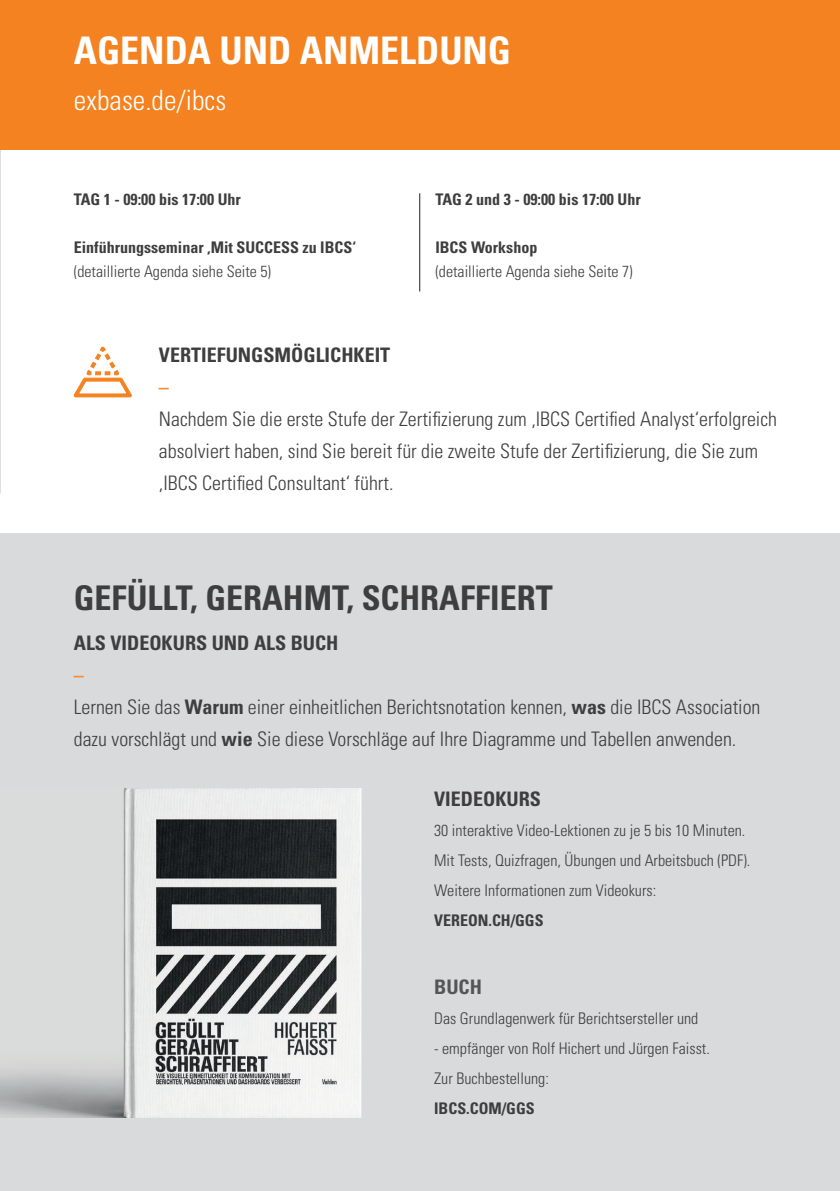
<style>
.page{position:relative;width:840px;height:1191px;background:#fff}
.page>*{position:absolute;margin:0;border:0;box-sizing:border-box;transform-origin:0 0}
.t1{font:700 condensed 38px "Univers LT Std";color:#fff}
.t2{font:700 condensed 34px "Univers LT Std";color:#3e3e3f}
.t3{font:300 condensed 28px "Univers LT Std";color:#fff}
.t4{font:300 condensed 20px/32px "Univers LT Std";color:#3e3e3f}
.t5{font:700 condensed 20px "Univers LT Std";color:#3e3e3f}
.t6{font:700 condensed 20px "Univers LT Std";color:#545557}
.t7{font:700 condensed 20px "Univers LT Std";color:#f68c32}
.t8{font:300 condensed 16px/30px "Univers LT Std";color:#3e3e3f}
.t9{font:700 condensed 16px "Univers LT Std";color:#3e3e3f}
.s1{font-weight:700;color:#f68c32}
.s2{font-weight:700}
</style>
<div class="page">
<div style="left:0;top:534px;width:839px;height:657px;background:#d9dadc"></div>
<img style="left:0;top:788px;width:361px;height:329px">
<img style="left:0;top:149px;width:1px;height:344px">
<div style="left:0;top:0;width:839px;height:149px;background:#f58220"></div>
<svg style="left:73px;top:346px;width:59px;height:52px"></svg>
<hr style="left:419px;top:193px;width:1px;height:98px;background:#231f20">
<h1 class="t1" style="left:74px;top:27px;width:438px">AGENDA UND ANMELDUNG</h1>
<h3 class="t3" style="left:74px;top:83px;width:154px">exbase.de/ibcs</h3>
<p class="t9" style="left:74px;top:189px;width:168px">TAG 1 - 09:00 bis 17:00 Uhr</p>
<p class="t9" style="left:74px;top:237px;width:283px">Einführungsseminar ‚Mit SUCCESS zu IBCS‘</p>
<p class="t8" style="left:74px;top:256px;width:199px">(detaillierte Agenda siehe Seite 5)</p>
<p class="t9" style="left:435px;top:189px;width:207px">TAG 2 und 3 - 09:00 bis 17:00 Uhr</p>
<p class="t9" style="left:435px;top:237px;width:103px">IBCS Workshop</p>
<p class="t8" style="left:435px;top:256px;width:199px">(detaillierte Agenda siehe Seite 7)</p>
<p class="t5" style="left:159px;top:342px;width:233px">VERTIEFUNGSMÖGLICHKEIT</p>
<p class="t7" style="left:159px;top:374px;width:11px">–</p>
<p class="t4" style="left:159px;top:403px;width:619px">Nachdem Sie die erste Stufe der Zertifizierung zum ‚IBCS Certified Analyst‘erfolgreich absolviert haben, sind Sie bereit für die zweite Stufe der Zertifizierung, die Sie zum ‚IBCS Certified Consultant‘ führt.</p>
<h2 class="t2" style="left:74px;top:577px;width:480px">GEFÜLLT, GERAHMT, SCHRAFFIERT</h2>
<p class="t5" style="left:74px;top:630px;width:266px">ALS VIDEOKURS UND ALS BUCH</p>
<p class="t4" style="left:74px;top:659px;width:687px"><span class="s1">–<br></span>Lernen Sie das <span class="s2">Warum</span> einer einheitlichen Berichtsnotation kennen, <span class="s2">was</span> die IBCS Association dazu vorschlägt und <span class="s2">wie</span> Sie diese Vorschläge auf Ihre Diagramme und Tabellen anwenden.</p>
<p class="t5" style="left:434px;top:786px;width:108px">VIEDEOKURS</p>
<p class="t8" style="left:434px;top:815px;width:318px">30 interaktive Video-Lektionen zu je 5 bis 10 Minuten.<br>Mit Tests, Quizfragen, Übungen und Arbeitsbuch (PDF).<br>Weitere Informationen zum Videokurs:</p>
<p class="t9" style="left:434px;top:910px;width:111px">VEREON.CH/GGS</p>
<p class="t6" style="left:434px;top:974px;width:49px">BUCH</p>
<p class="t8" style="left:434px;top:1003px;width:265px">Das Grundlagenwerk für Berichtsersteller und</p>
<p class="t8" style="left:434px;top:1033px;width:277px">- empfänger von Rolf Hichert und Jürgen Faisst.<br>Zur Buchbestellung:</p>
<p class="t9" style="left:434px;top:1098px;width:102px">IBCS.COM/GGS</p>
</div>
